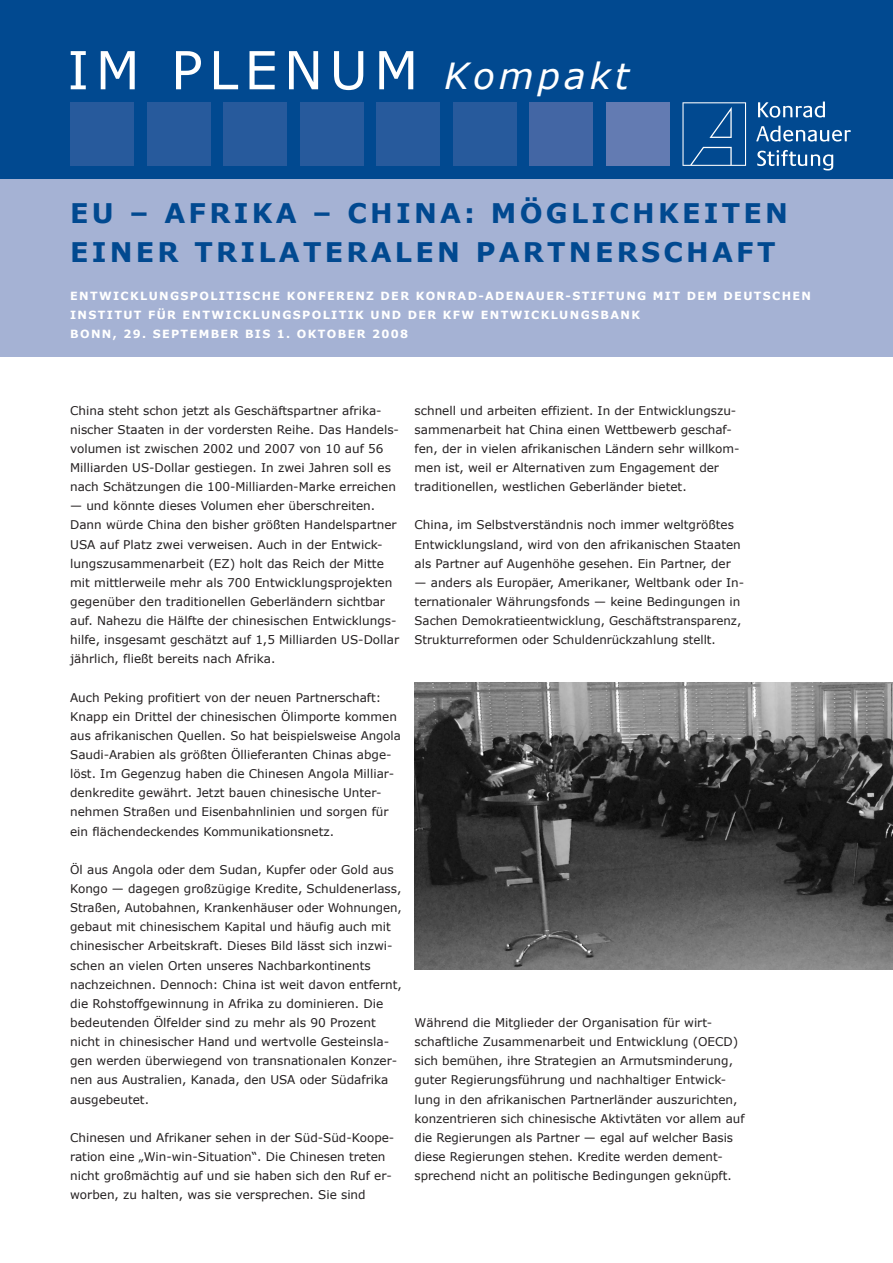
<style>
.page{position:relative;width:893px;height:1263px;background:#fff}
.page>*{position:absolute;margin:0;border:0;box-sizing:border-box;transform-origin:0 0}
.t1{font:52.5px "Verdana";letter-spacing:.12em;color:#fff}
.t2{font:700 27px/38.2px "Verdana";letter-spacing:.12em;color:#014990}
.t3{font:12px/19.2px "Verdana";color:#231f20}
.t4{font:700 11.25px/19.2px "Verdana";letter-spacing:.12em;color:#fff}
.s1{font-style:italic;font-size:36px}
</style>
<div class="page">
<div style="left:0;top:179px;width:893px;height:178px;background:#a5b2d4"></div>
<div style="left:0;top:0;width:893px;height:179px;background:#014990"></div>
<div style="left:70px;top:102px;width:64px;height:64px;background:#275a9c"></div>
<div style="left:147px;top:102px;width:63px;height:64px;background:#275a9c"></div>
<div style="left:223px;top:102px;width:64px;height:64px;background:#275a9c"></div>
<div style="left:300px;top:102px;width:64px;height:64px;background:#275a9c"></div>
<div style="left:376px;top:102px;width:64px;height:64px;background:#275a9c"></div>
<div style="left:453px;top:102px;width:64px;height:64px;background:#275a9c"></div>
<div style="left:529px;top:102px;width:64px;height:64px;background:#4366a4"></div>
<div style="left:606px;top:102px;width:64px;height:64px;background:#637bb2"></div>
<svg style="left:682px;top:102px;width:64px;height:64px"></svg>
<svg style="left:758px;top:102px;width:67px;height:16px"></svg>
<svg style="left:756px;top:126px;width:95px;height:16px"></svg>
<svg style="left:757px;top:150px;width:76px;height:21px"></svg>
<img style="left:415px;top:682px;width:478px;height:287px">
<h1 class="t1" style="left:67px;top:37px;width:563px">IM PLENUM <span class="s1">Kompakt</span></h1>
<h2 class="t2" style="left:70px;top:193px;width:719px">EU – AFRIKA – CHINA: MÖGLICHKEITEN<br>EINE R TRILATE RALE N PARTNE RSCHAFT</h2>
<p class="t4" style="left:70px;top:286px;width:466px">ENTWICKLU NGSPOLITISCHE KONFERENZ DER KONRAD-ADENAUE</p>
<p class="t4" style="left:555px;top:286px;width:152px">R-STIFTU NG MIT DEM</p>
<p class="t4" style="left:724px;top:286px;width:10px">DEU</p>
<p class="t4" style="left:754px;top:286px;width:59px">TSCHEN</p>
<p class="t4" style="left:70px;top:305px;width:571px">INSTITUT FÜR ENTWICKLU NGSPOLITIK U ND DER KFW ENTWICKLU NGSBANK<br>BONN, 29. SEP</p>
<p class="t4" style="left:181px;top:324px;width:229px">TEM BE R BIS 1. OKTOBE R 2008</p>
<p class="t3" style="left:70px;top:400px;width:330px">China steht schon jetzt als Geschäftspartner afrika&shy;nischer Staaten in der vordersten Reihe. Das Handels&shy;volumen ist zwischen 2002 und 2007 von 10 auf 56<br>Milliarden US-Dollar gestiegen. In zwei Jahren soll es nach Schätzungen die 100-Milliarden-Marke erreichen</p>
<p class="t3" style="left:70px;top:496px;width:330px">— und könnte dieses Volumen eher überschreiten.<br>Dann würde China den bisher größten Handelspartner USA auf Platz zwei verweisen. Auch in der Entwick&shy;lungszusammenarbeit (EZ) holt das Reich der Mitte mit mittlerweile mehr als 700 Entwicklungsprojekten gegenüber den traditionellen Geberländern sichtbar auf. Nahezu die Hälfte der chinesischen Entwicklungs&shy;hilfe, insgesamt geschätzt auf 1,5 Milliarden US-Dollar jährlich, fließt bereits nach Afrika.</p>
<p class="t3" style="left:70px;top:687px;width:332px">Auch Peking profitiert von der neuen Partnerschaft:<br>Knapp ein Drittel der chinesischen Ölimporte kommen aus afrikanischen Quellen. So hat beispielsweise Angola Saudi-Arabien als größten Öllieferanten Chinas abge&shy;löst. Im Gegenzug haben die Chinesen Angola Milliar&shy;denkredite gewährt. Jetzt bauen chinesische Unter&shy;nehmen Straßen und Eisenbahnlinien und sorgen für ein flächendeckendes Kommunikationsnetz.</p>
<p class="t3" style="left:70px;top:859px;width:333px">Öl aus Angola oder dem Sudan, Kupfer oder Gold aus Kongo — dagegen großzügige Kredite, Schuldenerlass, Straßen, Autobahnen, Krankenhäuser oder Wohnungen, gebaut mit chinesischem Kapital und häufig auch mit chinesischer Arbeitskraft. Dieses Bild lässt sich inzwi&shy;schen an vielen Orten unseres Nachbarkontinents nachzeichnen. Dennoch: China ist weit davon entfernt, die Rohstoffgewinnung in Afrika zu dominieren. Die bedeutenden Ölfelder sind zu mehr als 90 Prozent nicht in chinesischer Hand und wertvolle Gesteinsla&shy;gen werden überwiegend von transnationalen Konzer&shy;nen aus Australien, Kanada, den USA oder Südafrika ausgebeutet.</p>
<p class="t3" style="left:70px;top:1127px;width:326px">Chinesen und Afrikaner sehen in der Süd-Süd-Koope&shy;ration eine „Win-win-Situation“. Die Chinesen treten nicht großmächtig auf und sie haben sich den Ruf er&shy;worben, zu halten, was sie versprechen. Sie sind</p>
<p class="t3" style="left:415px;top:400px;width:326px">schnell und arbeiten effizient. In der Entwicklungszu&shy;sammenarbeit hat China einen Wettbewerb geschaf&shy;fen, der in vielen afrikanischen Ländern sehr willkom&shy;men ist, weil er Alternativen zum Engagement der traditionellen, westlichen Geberländer bietet.</p>
<p class="t3" style="left:415px;top:515px;width:328px">China, im Selbstverständnis noch immer weltgrößtes<br>Entwicklungsland, wird von den afrikanischen Staaten als Partner auf Augenhöhe gesehen. Ein Partner, der</p>
<p class="t3" style="left:415px;top:572px;width:331px">— anders als Europäer, Amerikaner, Weltbank oder In&shy;ternationaler Währungsfonds — keine Bedingungen in Sachen Demokratieentwicklung, Geschäftstransparenz, Strukturreformen oder Schuldenrückzahlung stellt.</p>
<p class="t3" style="left:415px;top:1012px;width:331px">Während die Mitglieder der Organisation für wirt&shy;schaftliche Zusammenarbeit und Entwicklung (OECD) sich bemühen, ihre Strategien an Armutsminderung, guter Regierungsführung und nachhaltiger Entwick&shy;lung in den afrikanischen Partnerländer auszurichten, konzentrieren sich chinesische Aktivtäten vor allem auf die Regierungen als Partner — egal auf welcher Basis diese Regierungen stehen. Kredite werden dement&shy;sprechend nicht an politische Bedingungen geknüpft.</p>
</div>
